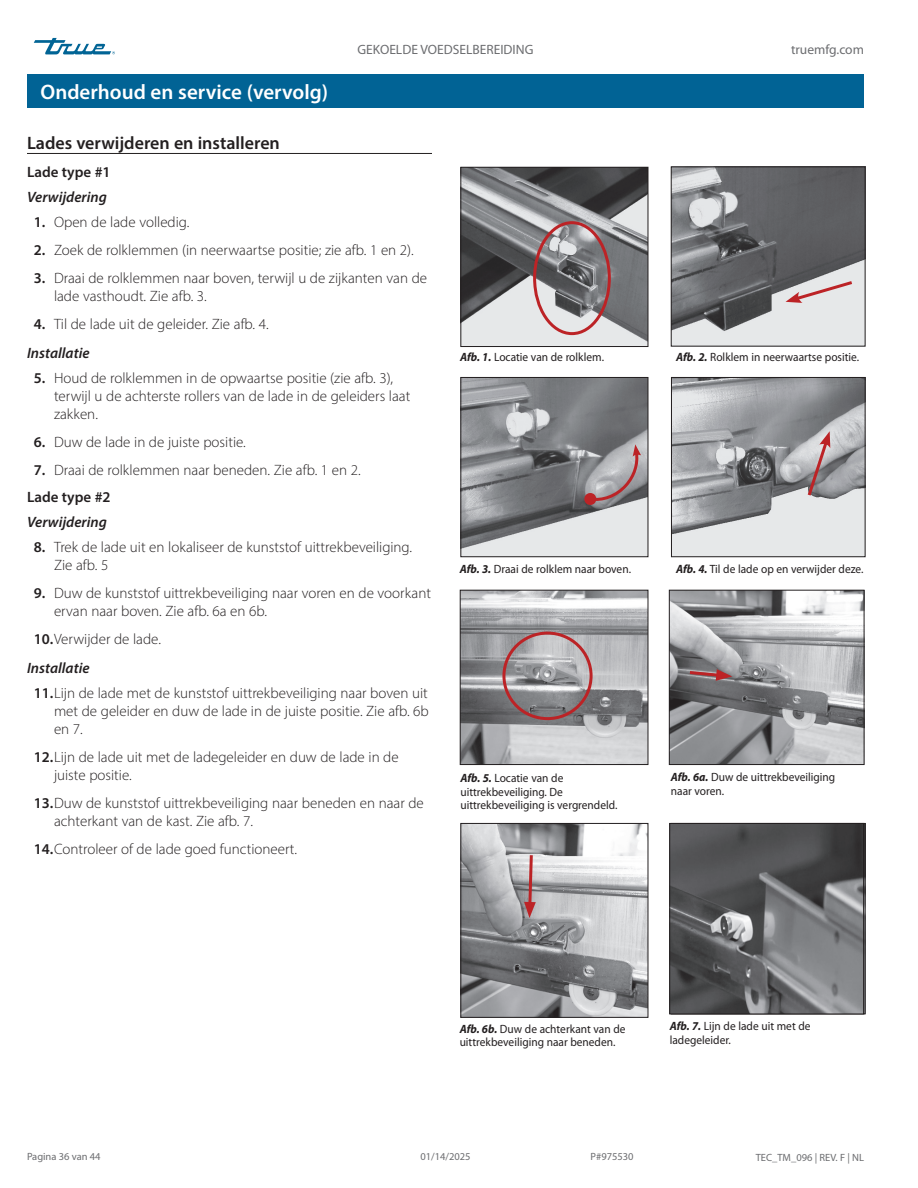
<style>
.page{position:relative;width:918px;height:1188px;background:#fff}
.page>*{position:absolute;margin:0;border:0;box-sizing:border-box;transform-origin:0 0}
.Title_bar_Page_header{font:600 21px "Myriad Pro";color:#fff}
.Subhead_underscore_H1{font:600 18px "Myriad Pro";color:#231f20}
.t1{font:300 15px/18px "Myriad Pro";color:#231f20}
.Subhead_H3{font:italic 600 15px "Myriad Pro";color:#231f20}
.Subhead_NO_underscore_H2{font:600 15px "Myriad Pro";color:#231f20}
.t2{font:13.5px "Myriad Pro";color:#6c6d70}
.Caption_FIG_Regular{font:12px/13.5px "Myriad Pro";color:#231f20;scale:.95 1}
.t3{font:10.5px "Myriad Pro";color:#6c6d70}
.s1{font-weight:600}
.s2{font-weight:700;font-style:italic}
</style>
<div class="page">
<svg style="left:34px;top:38px;width:81px;height:16px"></svg>
<img style="left:462px;top:169px;width:184px;height:176px">
<div style="left:460px;top:167px;width:188px;height:180px;border:1px solid #231f20"></div>
<div style="left:533px;top:221px;width:78px;height:114px;border:3px solid #bc2326;border-radius:50%"></div>
<img style="left:673px;top:168px;width:191px;height:177px">
<div style="left:671px;top:166px;width:195px;height:181px;border:1px solid #231f20"></div>
<svg style="left:786px;top:279px;width:69px;height:24px;background:#d3bec0"></svg>
<img style="left:673px;top:379px;width:191px;height:176px">
<div style="left:671px;top:377px;width:195px;height:180px;border:1px solid #231f20"></div>
<svg style="left:805px;top:431px;width:25px;height:68px;background:#ab979a"></svg>
<img style="left:462px;top:379px;width:184px;height:176px">
<div style="left:460px;top:377px;width:188px;height:180px;border:1px solid #231f20"></div>
<svg style="left:584px;top:444px;width:57px;height:62px;background:#a09295"></svg>
<hr style="left:27px;top:153px;width:405px;height:1px;background:#231f20">
<div style="left:27px;top:74px;width:837px;height:34px;background:#016395"></div>
<img style="left:671px;top:825px;width:191px;height:187px">
<div style="left:669px;top:823px;width:195px;height:191px;border:1px solid #231f20"></div>
<img style="left:462px;top:825px;width:184px;height:191px">
<div style="left:460px;top:823px;width:188px;height:195px;border:1px solid #231f20"></div>
<img style="left:671px;top:592px;width:191px;height:171px">
<div style="left:669px;top:590px;width:195px;height:175px;border:1px solid #231f20"></div>
<img style="left:462px;top:592px;width:184px;height:171px">
<div style="left:460px;top:590px;width:188px;height:175px;border:1px solid #231f20"></div>
<svg style="left:687px;top:669px;width:45px;height:12px"></svg>
<svg style="left:524px;top:852px;width:12px;height:66px"></svg>
<div style="left:502px;top:632px;width:91px;height:88px;border:3px solid #bc2326;border-radius:50%"></div>
<p class="Title_bar_Page_header" style="left:40px;top:79px;width:289px">Onderhoud en service (vervolg)</p>
<p class="Subhead_underscore_H1" style="left:27px;top:131px;width:254px">Lades verwijderen en installeren</p>
<p class="t2" style="left:358px;top:42px;width:177px">GEKOELDE VOEDSELBEREIDING</p>
<p class="t2" style="left:791px;top:42px;width:74px">truemfg.com</p>
<p class="Subhead_NO_underscore_H2" style="left:27px;top:163px;width:85px">Lade type #1</p>
<p class="Subhead_H3" style="left:27px;top:187px;width:81px">Verwijdering</p>
<p class="t1" style="left:34px;top:213px;width:157px"><span class="s1">1.</span> Open de lade volledig.</p>
<p class="t1" style="left:34px;top:241px;width:382px"><span class="s1">2.</span> Zoek de rolklemmen (in neerwaartse positie; zie afb. 1 en 2).</p>
<p class="t1" style="left:54px;top:269px;width:375px;text-indent:-20px"><span class="s1">3.</span> Draai de rolklemmen naar boven, terwijl u de zijkanten van de lade vasthoudt. Zie afb. 3.</p>
<p class="t1" style="left:34px;top:315px;width:237px"><span class="s1">4.</span> Til de lade uit de geleider. Zie afb. 4.</p>
<p class="Subhead_H3" style="left:27px;top:343px;width:64px">Installatie</p>
<p class="t1" style="left:54px;top:368px;width:358px;text-indent:-20px"><span class="s1">5.</span> Houd de rolklemmen in de opwaartse positie (zie afb. 3), terwijl u de achterste rollers van de lade in de geleiders laat zakken.</p>
<p class="t1" style="left:34px;top:433px;width:214px"><span class="s1">6.</span> Duw de lade in de juiste positie.</p>
<p class="t1" style="left:34px;top:461px;width:328px"><span class="s1">7.</span> Draai de rolklemmen naar beneden. Zie afb. 1 en 2.</p>
<p class="Subhead_NO_underscore_H2" style="left:27px;top:488px;width:85px">Lade type #2</p>
<p class="Subhead_H3" style="left:27px;top:513px;width:81px">Verwijdering</p>
<p class="t1" style="left:54px;top:538px;width:360px;text-indent:-20px"><span class="s1">8.</span> Trek de lade uit en lokaliseer de kunststof uittrekbeveiliging.<br>Zie afb. 5</p>
<p class="t1" style="left:54px;top:584px;width:379px;text-indent:-20px"><span class="s1">9.</span> Duw de kunststof uittrekbeveiliging naar voren en de voorkant ervan naar boven. Zie afb. 6a en 6b.</p>
<p class="t1" style="left:34px;top:630px;width:129px"><span class="s1">10.</span>Verwijder de lade.</p>
<p class="Subhead_H3" style="left:27px;top:658px;width:64px">Installatie</p>
<p class="t1" style="left:54px;top:683px;width:376px;text-align:justify;text-indent:-20px"><span class="s1">11.</span>Lijn de lade met de kunststof uittrekbeveiliging naar boven uit met de geleider en duw de lade in de juiste positie. Zie afb. 6b en 7.</p>
<p class="t1" style="left:54px;top:748px;width:346px;text-indent:-20px"><span class="s1">12.</span>Lijn de lade uit met de ladegeleider en duw de lade in de juiste positie.</p>
<p class="t1" style="left:54px;top:794px;width:371px;text-indent:-20px"><span class="s1">13.</span>Duw de kunststof uittrekbeveiliging naar beneden en naar de achterkant van de kast. Zie afb. 7.</p>
<p class="t1" style="left:34px;top:840px;width:265px"><span class="s1">14.</span>Controleer of de lade goed functioneert.</p>
<p class="Caption_FIG_Regular" style="left:460px;top:350px;width:153px"><span class="s2">Afb. 1.</span> Locatie van de rolklem.</p>
<p class="Caption_FIG_Regular" style="left:676px;top:350px;width:194px"><span class="s2">Afb. 2.</span> Rolklem in neerwaartse positie.</p>
<p class="Caption_FIG_Regular" style="left:460px;top:562px;width:182px"><span class="s2">Afb. 3.</span> Draai de rolklem naar boven.</p>
<p class="Caption_FIG_Regular" style="left:676px;top:562px;width:199px"><span class="s2">Afb. 4.</span> Til de lade op en verwijder deze.</p>
<p class="Caption_FIG_Regular" style="left:460px;top:771px;width:167px"><span class="s2">Afb. 5.</span> Locatie van de uittrekbeveiliging. De uittrekbeveiliging is vergrendeld.</p>
<p class="Caption_FIG_Regular" style="left:671px;top:770px;width:175px"><span class="s2">Afb. 6a.</span> Duw de uittrekbeveiliging naar voren.</p>
<p class="Caption_FIG_Regular" style="left:460px;top:1022px;width:176px"><span class="s2">Afb. 6b.</span> Duw de achterkant van de uittrekbeveiliging naar beneden.</p>
<p class="Caption_FIG_Regular" style="left:670px;top:1019px;width:150px"><span class="s2">Afb. 7.</span> Lijn de lade uit met de ladegeleider.</p>
<p class="t3" style="left:27px;top:1150px;width:75px">Pagina 36 van 44</p>
<p class="t3" style="left:420px;top:1150px;width:52px">01/14/2025</p>
<p class="t3" style="left:591px;top:1150px;width:45px">P#975530</p>
<p class="t3" style="left:756px;top:1151px;width:110px">TEC_TM_096 | REV. F | NL</p>
</div>
